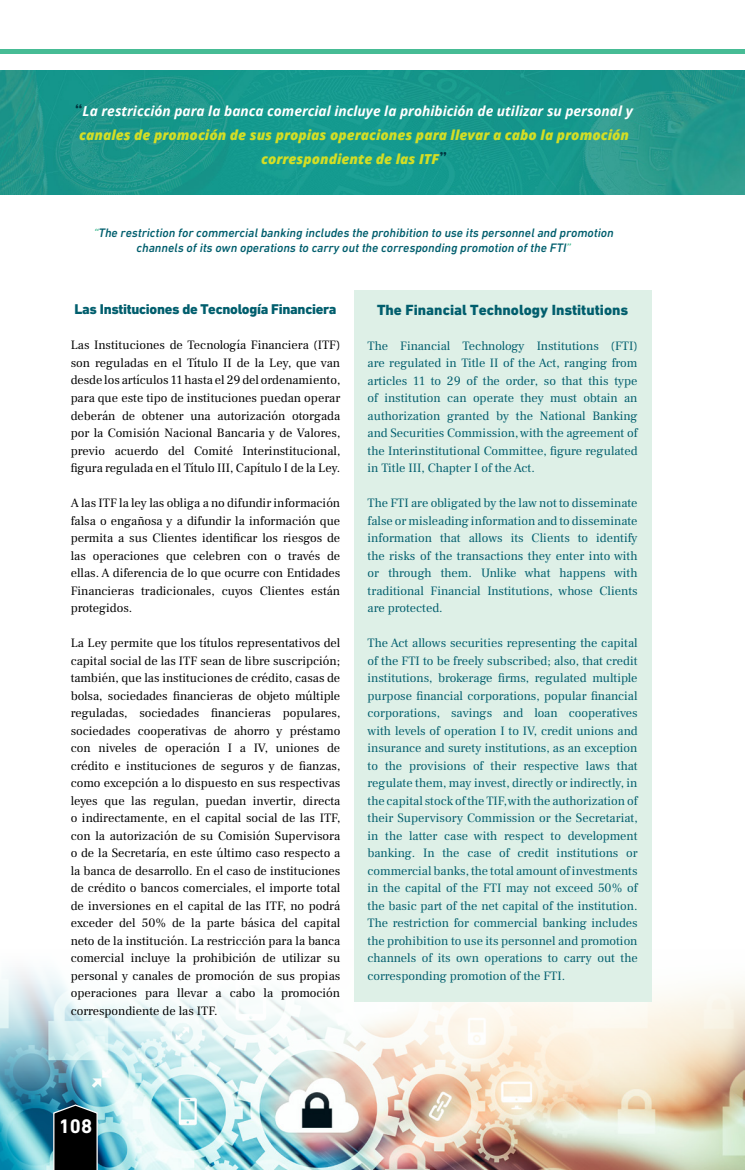
<style>
.page{position:relative;width:745px;height:1170px;background:#fff}
.page>*{position:absolute;margin:0;border:0;box-sizing:border-box;transform-origin:0 0}
.t1{font:700 20px "DIN Next CYR";color:#fff}
.t2{font:800 15px "DIN Next CYR";color:#015e6d}
.t3{font:800 14.38px "DIN Next CYR";letter-spacing:-.02em;color:#015e6d}
.t4{font:italic 800 13.75px/23.8px "Open Sans";color:#d4de25;text-align:center}
.t5{font:12.5px/17.5px "Frank Ruhl Libre";color:#000;text-align:justify}
.t6{font:12.5px/17.5px "Frank Ruhl Libre";color:#015e6d;text-align:justify}
.t7{font:italic 500 12.5px/15px "DIN Next CYR";color:#015e6d;text-align:center}
.s1{font-family:"Santas Big Secret BB";font-weight:400;font-style:normal;font-size:17.5px;color:#01343e}
.s2{font-weight:700;color:#fff}
.s3{color:#47bc95}
</style>
<div class="page">
<img style="left:0;top:945px;width:744px;height:224px">
<img style="left:0;top:70px;width:744px;height:124px">
<div style="left:353px;top:290px;width:298px;height:711px;background:#def0e7"></div>
<svg style="left:53px;top:1103px;width:45px;height:66px;background:#171e20"></svg>
<div style="left:0;top:49px;width:744px;height:5px;background:#47bc95"></div>
<p class="t4" style="left:75px;top:99px;width:558px"><span class="s1">“</span><span class="s2">La restricción para la banca comercial incluye la prohibición de utilizar su personal y </span>canales de promoción de sus propias operaciones para llevar a cabo la promoción correspondiente de las ITF<span class="s1">”</span></p>
<p class="t7" style="left:94px;top:225px;width:521px"><span class="s3">“</span>The restriction for commercial banking includes the prohibition to use its personnel and promotion channels of its own operations to carry out the corresponding promotion of the FTI<span class="s3">”</span></p>
<p class="t3" style="left:75px;top:301px;width:263px">Las Instituciones de Tecnología Financiera</p>
<p class="t5" style="left:71px;top:336px;width:271px">Las Instituciones de Tecnología Financiera (ITF) son reguladas en el Título II de la Ley, que van desde los artículos 11 hasta el 29 del ordenamiento, para que este tipo de instituciones puedan operar deberán de obtener una autorización otorgada por la Comisión Nacional Bancaria y de Valores, previo acuerdo del Comité Interinstitucional, figura regulada en el Título III, Capítulo I de la Ley.</p>
<p class="t5" style="left:71px;top:494px;width:271px">A las ITF la ley las obliga a no difundir información falsa o engañosa y a difundir la información que permita a sus Clientes identificar los riesgos de las operaciones que celebren con o través de ellas. A diferencia de lo que ocurre con Entidades Financieras tradicionales, cuyos Clientes están protegidos.</p>
<p class="t5" style="left:71px;top:634px;width:271px">La Ley permite que los títulos representativos del capital social de las ITF sean de libre suscripción; también, que las instituciones de crédito, casas de bolsa, sociedades financieras de objeto múltiple reguladas, sociedades financieras populares, sociedades cooperativas de ahorro y préstamo con niveles de operación I a IV, uniones de crédito e instituciones de seguros y de fianzas, como excepción a lo dispuesto en sus respectivas leyes que las regulan, puedan invertir, directa o indirectamente, en el capital social de las ITF, con la autorización de su Comisión Supervisora o de la Secretaría, en este último caso respecto a la banca de desarrollo. En el caso de instituciones de crédito o bancos comerciales, el importe total de inversiones en el capital de las ITF, no podrá exceder del 50% de la parte básica del capital neto de la institución. La restricción para la banca comercial incluye la prohibición de utilizar su personal y canales de promoción de sus propias operaciones para llevar a cabo la promoción correspondiente de las ITF.</p>
<p class="t2" style="left:377px;top:300px;width:252px">The Financial Technology Institutions</p>
<p class="t6" style="left:367px;top:337px;width:271px">The Financial Technology Institutions (FTI) are regulated in Title II of the Act, ranging from articles 11 to 29 of the order, so that this type of institution can operate they must obtain an authorization granted by the National Banking and Securities Commission, with the agreement of the Interinstitutional Committee, figure regulated in Title III, Chapter I of the Act.</p>
<p class="t6" style="left:367px;top:494px;width:271px">The FTI are obligated by the law not to disseminate false or misleading information and to disseminate information that allows its Clients to identify the risks of the transactions they enter into with or through them. Unlike what happens with traditional Financial Institutions, whose Clients are protected.</p>
<p class="t6" style="left:367px;top:634px;width:271px">The Act allows securities representing the capital of the FTI to be freely subscribed; also, that credit institutions, brokerage firms, regulated multiple purpose financial corporations, popular financial corporations, savings and loan cooperatives with levels of operation I to IV, credit unions and insurance and surety institutions, as an exception to the provisions of their respective laws that regulate them, may invest, directly or indirectly, in the capital stock of the TIF, with the authorization of their Supervisory Commission or the Secretariat, in the latter case with respect to development banking. In the case of credit institutions or commercial banks, the total amount of investments in the capital of the FTI may not exceed 50% of the basic part of the net capital of the institution.<br>The restriction for commercial banking includes the prohibition to use its personnel and promotion channels of its own operations to carry out the corresponding promotion of the FTI.</p>
<h1 class="t1" style="left:59px;top:1114px;width:35px">108</h1>
</div>
